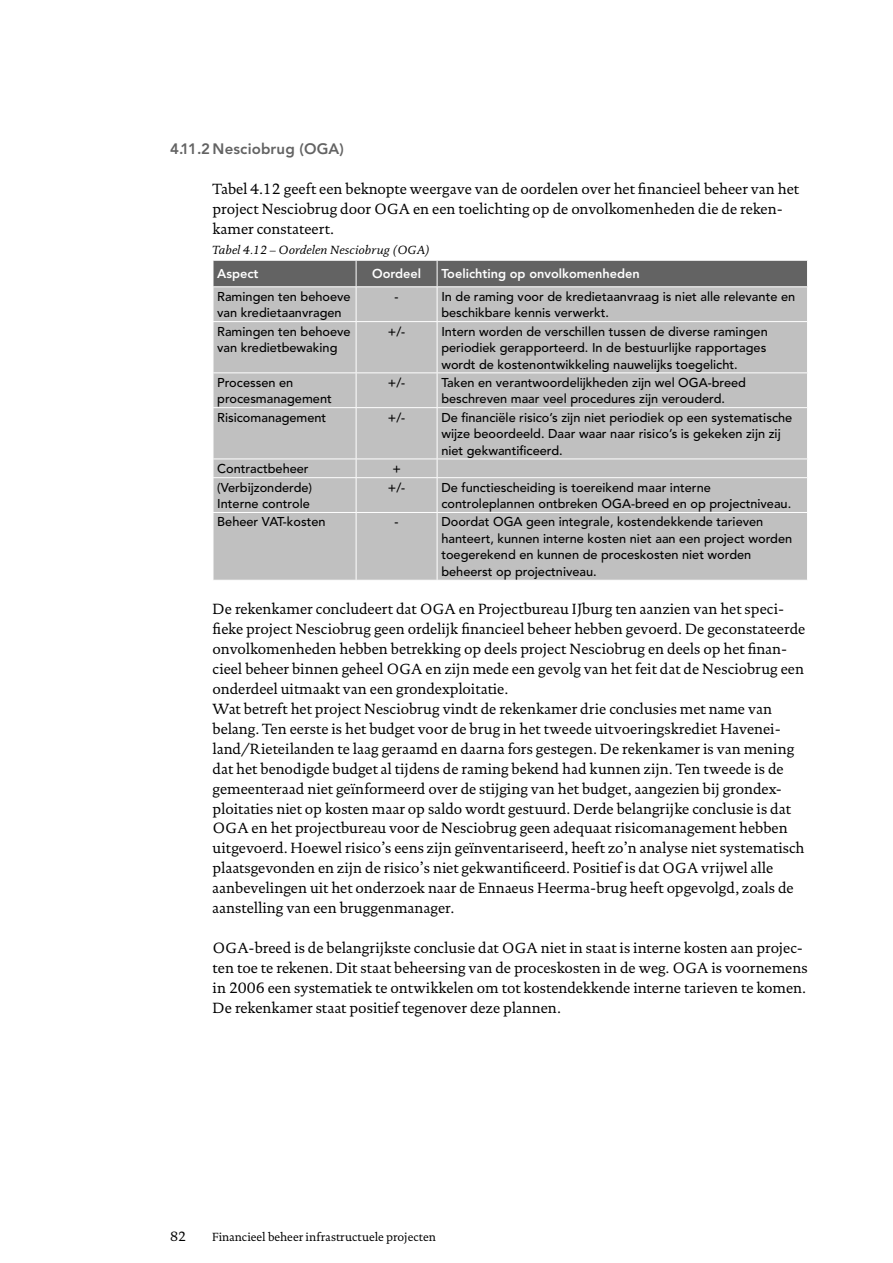
<style>
.page{position:relative;width:893px;height:1263px;background:#fff}
.page>*{position:absolute;margin:0;border:0;box-sizing:border-box;transform-origin:0 0}
.t1{font:15px/20px "DTL Documenta T";color:#000}
.t2{font:800 15px "Avenir";letter-spacing:.01em;color:#636363}
.t3{font:13.5px "DTL Documenta T";color:#000}
.t4{font:500 12.75px/16.5px "Avenir";color:#000}
.t5{font:800 12.75px "Avenir";color:#fff}
.t6{font:12px "DTL Documenta T";color:#000}
.t7{font:italic 12px "DTL Documenta T";letter-spacing:.01em;color:#000}
</style>
<div class="page">
<div style="left:214px;top:287px;width:593px;height:293px;background:#c0c0c0"></div>
<div style="left:213px;top:260px;width:595px;height:26px;background:#636363"></div>
<hr style="left:356px;top:287px;width:1px;height:34px;background:#fff">
<hr style="left:437px;top:287px;width:1px;height:34px;background:#fff">
<hr style="left:213px;top:321px;width:143px;height:1px;background:#fff">
<hr style="left:356px;top:321px;width:81px;height:1px;background:#fff">
<hr style="left:356px;top:322px;width:1px;height:50px;background:#fff">
<hr style="left:437px;top:321px;width:371px;height:1px;background:#fff">
<hr style="left:437px;top:322px;width:1px;height:50px;background:#fff">
<hr style="left:213px;top:372px;width:143px;height:1px;background:#fff">
<hr style="left:356px;top:372px;width:81px;height:1px;background:#fff">
<hr style="left:356px;top:373px;width:1px;height:34px;background:#fff">
<hr style="left:437px;top:372px;width:371px;height:1px;background:#fff">
<hr style="left:437px;top:373px;width:1px;height:34px;background:#fff">
<hr style="left:213px;top:407px;width:143px;height:1px;background:#fff">
<hr style="left:356px;top:407px;width:81px;height:1px;background:#fff">
<hr style="left:356px;top:408px;width:1px;height:51px;background:#fff">
<hr style="left:437px;top:407px;width:371px;height:1px;background:#fff">
<hr style="left:437px;top:408px;width:1px;height:51px;background:#fff">
<hr style="left:213px;top:459px;width:143px;height:1px;background:#fff">
<svg style="left:213px;top:459px;width:1px;height:18px"></svg>
<hr style="left:356px;top:459px;width:81px;height:1px;background:#fff">
<svg style="left:356px;top:459px;width:1px;height:18px"></svg>
<hr style="left:437px;top:459px;width:371px;height:1px;background:#fff">
<svg style="left:437px;top:459px;width:1px;height:18px"></svg>
<hr style="left:213px;top:477px;width:143px;height:1px;background:#fff">
<hr style="left:356px;top:477px;width:81px;height:1px;background:#fff">
<hr style="left:356px;top:478px;width:1px;height:34px;background:#fff">
<hr style="left:437px;top:477px;width:371px;height:1px;background:#fff">
<hr style="left:437px;top:478px;width:1px;height:34px;background:#fff">
<hr style="left:213px;top:512px;width:143px;height:1px;background:#fff">
<hr style="left:356px;top:512px;width:81px;height:1px;background:#fff">
<hr style="left:356px;top:513px;width:1px;height:67px;background:#fff">
<hr style="left:437px;top:512px;width:371px;height:1px;background:#fff">
<hr style="left:437px;top:513px;width:1px;height:67px;background:#fff">
<p class="t2" style="left:170px;top:140px;width:175px">4. 1 1. 2 Nesciobrug (OGA)</p>
<p class="t1" style="left:213px;top:179px;width:588px">Tabel 4.12 geeft een beknopte weergave van de oordelen over het financieel beheer van het project Nesciobrug door OGA en een toelichting op de onvolkomenheden die de reken&shy;kamer constateert.</p>
<p class="t7" style="left:213px;top:242px;width:219px">Tabel 4.12 – Oordelen Nesciobrug (OGA)</p>
<p class="t5" style="left:217px;top:266px;width:43px">Aspect</p>
<p class="t5" style="left:372px;top:266px;width:51px">Oordeel</p>
<p class="t5" style="left:441px;top:266px;width:200px">Toelichting op onvolkomenheden</p>
<p class="t4" style="left:217px;top:288px;width:135px">Ramingen ten behoeve van kredietaanvragen</p>
<p class="t4" style="left:395px;top:288px;width:6px">-</p>
<p class="t4" style="left:441px;top:288px;width:355px">In de raming voor de kredietaanvraag is niet alle relevante en beschikbare kennis verwerkt.</p>
<p class="t4" style="left:217px;top:323px;width:135px">Ramingen ten behoeve van kredietbewaking</p>
<p class="t4" style="left:388px;top:323px;width:19px">+/-</p>
<p class="t4" style="left:441px;top:323px;width:328px;text-align:justify">Intern worden de verschillen tussen de diverse ramingen periodiek gerapporteerd. In de bestuurlijke rapportages wordt de kostenontwikkeling nauwelijks toegelicht.</p>
<p class="t4" style="left:217px;top:375px;width:116px">Processen en procesmanagement</p>
<p class="t4" style="left:388px;top:375px;width:19px">+/-</p>
<p class="t4" style="left:441px;top:375px;width:306px">Taken en verantwoordelijkheden zijn wel OGA-breed beschreven maar veel procedures zijn verouderd.</p>
<p class="t4" style="left:217px;top:409px;width:111px">Risicomanagement</p>
<p class="t4" style="left:388px;top:409px;width:19px">+/-</p>
<p class="t4" style="left:441px;top:409px;width:352px">De financiële risico’s zijn niet periodiek op een systematische wijze beoordeeld. Daar waar naar risico’s is gekeken zijn zij niet gekwantificeerd.</p>
<p class="t4" style="left:217px;top:461px;width:93px">Contractbeheer</p>
<p class="t4" style="left:392px;top:461px;width:10px">+</p>
<p class="t4" style="left:217px;top:479px;width:96px">(Verbijzonderde)<br>Interne controle</p>
<p class="t4" style="left:388px;top:479px;width:19px">+/-</p>
<p class="t4" style="left:441px;top:479px;width:351px">De functiescheiding is toereikend maar interne controleplannen ontbreken OGA-breed en op projectniveau.</p>
<p class="t4" style="left:217px;top:514px;width:110px">Beheer VAT-kosten</p>
<p class="t4" style="left:395px;top:514px;width:6px">-</p>
<p class="t4" style="left:441px;top:514px;width:352px">Doordat OGA geen integrale, kostendekkende tarieven hanteert, kunnen interne kosten niet aan een project worden toegerekend en kunnen de proceskosten niet worden beheerst op projectniveau.</p>
<p class="t1" style="left:213px;top:598px;width:594px">De rekenkamer concludeert dat OGA en Projectbureau IJburg ten aanzien van het speci&shy;fieke project Nesciobrug geen ordelijk financieel beheer hebben gevoerd. De geconstateerde onvolkomenheden hebben betrekking op deels project Nesciobrug en deels op het finan&shy;cieel beheer binnen geheel OGA en zijn mede een gevolg van het feit dat de Nesciobrug een onderdeel uitmaakt van een grondexploitatie.<br>Wat betreft het project Nesciobrug vindt de rekenkamer drie conclusies met name van belang. Ten eerste is het budget voor de brug in het tweede uitvoeringskrediet Havenei&shy;land/Rieteilanden te laag geraamd en daarna fors gestegen. De rekenkamer is van mening dat het benodigde budget al tijdens de raming bekend had kunnen zijn. Ten tweede is de gemeenteraad niet geïnformeerd over de stijging van het budget, aangezien bij grondex&shy;ploitaties niet op kosten maar op saldo wordt gestuurd. Derde belangrijke conclusie is dat OGA en het projectbureau voor de Nesciobrug geen adequaat risicomanagement hebben uitgevoerd. Hoewel risico’s eens zijn geïnventariseerd, heeft zo’n analyse niet systematisch plaatsgevonden en zijn de risico’s niet gekwantificeerd. Positief is dat OGA vrijwel alle aanbevelingen uit het onderzoek naar de Ennaeus Heerma-brug heeft opgevolgd, zoals de aanstelling van een bruggenmanager.</p>
<p class="t1" style="left:213px;top:938px;width:596px">OGA-breed is de belangrijkste conclusie dat OGA niet in staat is interne kosten aan projec&shy;ten toe te rekenen. Dit staat beheersing van de proceskosten in de weg. OGA is voornemens in 2006 een systematiek te ontwikkelen om tot kostendekkende interne tarieven te komen.<br>De rekenkamer staat positief tegenover deze plannen.</p>
<p class="t3" style="left:170px;top:1228px;width:18px">82</p>
<p class="t6" style="left:212px;top:1229px;width:226px">Financieel beheer infrastructuele projecten</p>
</div>
